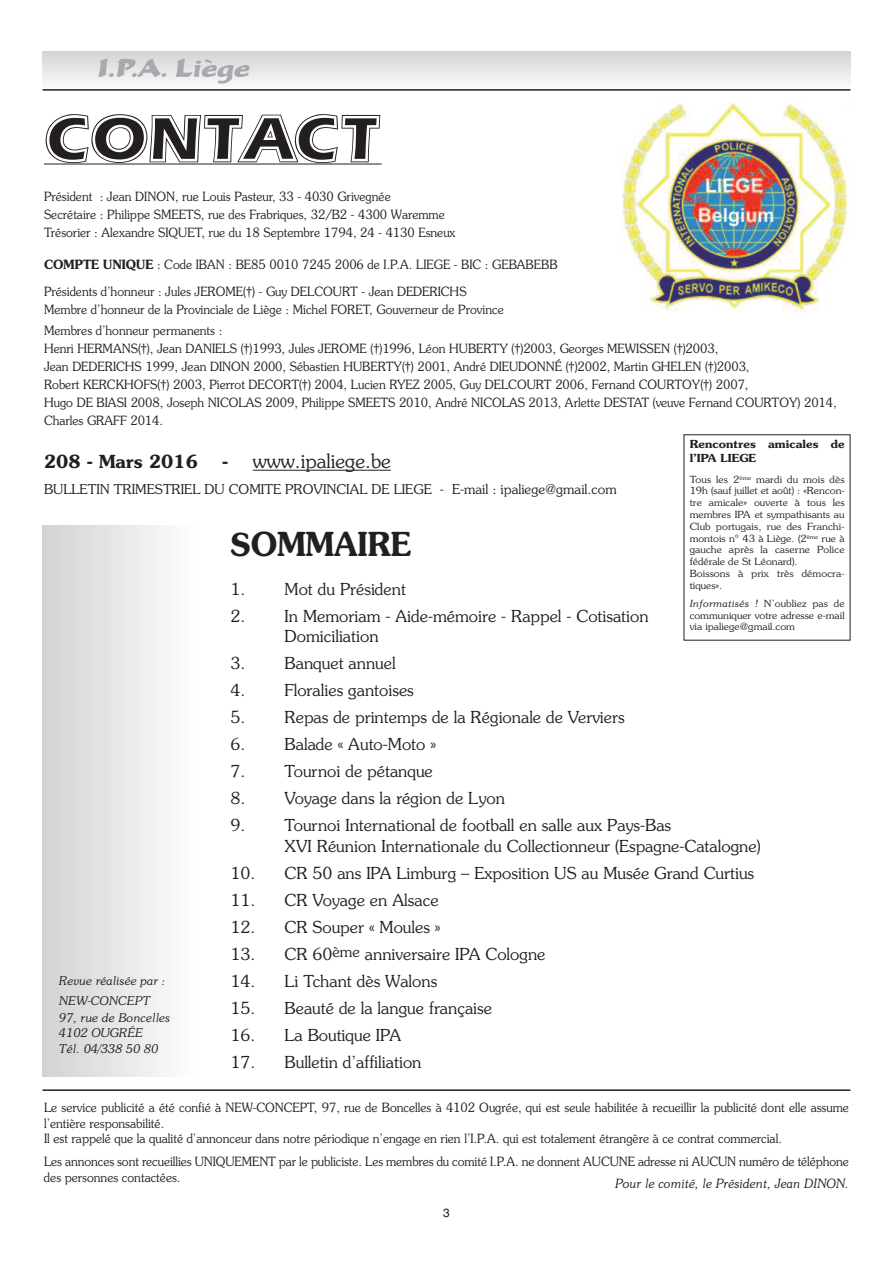
<style>
.page{position:relative;width:893px;height:1263px;background:#fff}
.page>*{position:absolute;margin:0;border:0;box-sizing:border-box;transform-origin:0 0}
.t1{font:63px "Eras Contour ITC";color:#231f20}
.t2{font:600 33px "Souvenir";color:#231f20;scale:.94 1}
.t3{font:27px "Becka Script LT";color:#a8a9ad}
.t4{font:300 19.5px "Souvenir";color:#231f20}
.t5{font:600 18px "Souvenir";color:#231f20}
.t6{font:300 16.5px/19.5px "Souvenir";color:#231f20}
.t7{font:300 13.5px "Souvenir";color:#231f20}
.t8{font:300 12.75px/18px "Souvenir";color:#231f20;scale:.95 1}
.t9{font:italic 300 12.75px "Souvenir";color:#231f20;scale:.95 1}
.t10{font:italic 300 12px/19.8px "Souvenir";color:#231f20}
.t11{font:12px "Helvetica";color:#231f20}
.t12{font:600 11.1px/13.2px "Souvenir";letter-spacing:.01em;color:#231f20;scale:1.06 1}
.t13{font:300 9.9px/11.9px "Souvenir";color:#231f20;scale:1.06 1}
.s1{font-weight:600}
.s2{font-weight:600;font-size:18px}
.s3{font-style:italic}
.s4{font-size:31.5px}
</style>
<div class="page">
<div style="left:43px;top:51px;width:807px;height:38px;background:linear-gradient(to bottom,#d2d3d5,#f9fafa)"></div>
<hr style="left:43px;top:89px;width:807px;height:2px;background:#231f20">
<hr style="left:44px;top:164px;width:338px;height:1px;background:#231f20">
<hr style="left:253px;top:470px;width:138px;height:1px;background:#231f20">
<hr style="left:43px;top:1089px;width:807px;height:2px;background:#231f20">
<div style="left:43px;top:525px;width:152px;height:552px;background:linear-gradient(to right,#d1d2d4,#fdfdfd)"></div>
<img style="left:622px;top:103px;width:228px;height:209px">
<h3 class="t3" style="left:98px;top:52px;width:153px">I.P.A. Liège</h3>
<h1 class="t1" style="left:44px;top:115px;width:339px">CONTACT</h1>
<p class="t8" style="left:44px;top:189px;width:435px">Président : Jean DINON, rue Louis Pasteur, 33 - 4030 Grivegnée<br>Secrétaire : Philippe SMEETS, rue des Frabriques, 32/B2 - 4300 Waremme<br>Trésorier : Alexandre SIQUET, rue du 18 Septembre 1794, 24 - 4130 Esneux</p>
<p class="t8" style="left:44px;top:252px;width:542px;line-height:27px"><span class="s1">COMPTE UNIQUE</span> : Code IBAN : BE85 0010 7245 2006 de I.P.A. LIEGE - BIC : GEBABEBB<br>Présidents d’honneur : Jules JEROME(†) - Guy DELCOURT - Jean DEDERICHS</p>
<p class="t8" style="left:44px;top:300px;width:485px;line-height:21px">Membre d’honneur de la Provinciale de Liège : Michel FORET, Gouverneur de Province<br>Membres d’honneur permanents :</p>
<p class="t8" style="left:44px;top:340px;width:836px">Henri HERMANS(†), Jean DANIELS (†)1993, Jules JEROME (†)1996, Léon HUBERTY (†)2003, Georges MEWISSEN (†)2003,<br>Jean DEDERICHS 1999, Jean DINON 2000, Sébastien HUBERTY(†) 2001, André DIEUDONNÉ (†)2002, Martin GHELEN (†)2003,<br>Robert KERCKHOFS(†) 2003, Pierrot DECORT(†) 2004, Lucien RYEZ 2005, Guy DELCOURT 2006, Fernand COURTOY(†) 2007,<br>Hugo DE BIASI 2008, Joseph NICOLAS 2009, Philippe SMEETS 2010, André NICOLAS 2013, Arlette DESTAT (veuve Fernand COURTOY) 2014, Charles GRAFF 2014.</p>
<h3 class="t5" style="left:44px;top:455px;width:155px">208 - Mars 2016</h3>
<h3 class="t4" style="left:222px;top:453px;width:170px"><span class="s2">-</span> www.ipaliege.be</h3>
<p class="t7" style="left:44px;top:483px;width:574px">BULLETIN TRIMESTRIEL DU COMITE PROVINCIAL DE LIEGE - E-mail : ipaliege@gmail.com</p>
<p class="t12" style="left:690px;top:439px;width:148px">Rencontres amicales de l’IPA LIEGE</p>
<p class="t13" style="left:690px;top:474px;width:148px">Tous les 2<sup>ème</sup> mardi du mois dès<br>19h (sauf juillet et août) : «Rencon&shy;tre amicale» ouverte à tous les membres IPA et sympathisants au<br>Club portugais, rue des Franchi&shy;montois n° 43 à Liège. (2<sup>ème</sup> rue à gauche après la caserne Police fédérale de St Léonard).<br>Boissons à prix très démocra&shy;tiques».</p>
<p class="t13" style="left:690px;top:598px;width:148px;text-align:justify"><span class="s3">Informatisés !</span> N’oubliez pas de communiquer votre adresse e-mail via ipaliege@gmail.com</p>
<h2 class="t2" style="left:231px;top:532px;width:194px"><span class="s4">S</span>OMMAIRE</h2>
<p class="t6" style="left:231px;top:581px;width:177px">1. Mot du Président</p>
<p class="t6" style="left:285px;top:608px;width:366px;text-indent:-54px">2. In Memoriam - Aide-mémoire - Rappel - Cotisation<br>Domiciliation</p>
<p class="t6" style="left:231px;top:654px;width:167px">3. Banquet annuel</p>
<p class="t6" style="left:231px;top:681px;width:185px">4. Floralies gantoises</p>
<p class="t6" style="left:231px;top:708px;width:396px">5. Repas de printemps de la Régionale de Verviers</p>
<p class="t6" style="left:231px;top:735px;width:207px">6. Balade « Auto-Moto »</p>
<p class="t6" style="left:231px;top:762px;width:204px">7. Tournoi de pétanque</p>
<p class="t6" style="left:231px;top:789px;width:276px">8. Voyage dans la région de Lyon</p>
<p class="t6" style="left:285px;top:816px;width:478px;line-height:21px;text-indent:-54px">9. Tournoi International de football en salle aux Pays-Bas<br>XVI Réunion Internationale du Collectionneur (Espagne-Catalogne)</p>
<p class="t6" style="left:231px;top:864px;width:525px">10. CR 50 ans IPA Limburg – Exposition US au Musée Grand Curtius</p>
<p class="t6" style="left:231px;top:891px;width:210px">11. CR Voyage en Alsace</p>
<p class="t6" style="left:231px;top:918px;width:212px">12. CR Souper « Moules »</p>
<p class="t6" style="left:231px;top:945px;width:316px">13. CR 60<sup>ème</sup> anniversaire IPA Cologne</p>
<p class="t6" style="left:231px;top:972px;width:208px">14. Li Tchant dès Walons</p>
<p class="t6" style="left:231px;top:999px;width:263px">15. Beauté de la langue française</p>
<p class="t6" style="left:231px;top:1026px;width:172px">16. La Boutique IPA</p>
<p class="t6" style="left:231px;top:1053px;width:192px">17. Bulletin d’affiliation</p>
<p class="t10" style="left:59px;top:972px;width:108px">Revue réalisée par :<br>NEW-CONCEPT</p>
<p class="t10" style="left:59px;top:1012px;width:113px;line-height:14.4px">97, rue de Boncelles<br>4102 OUGRÉE</p>
<p class="t10" style="left:59px;top:1040px;width:101px">Tél. 04/338 50 80</p>
<p class="t8" style="left:44px;top:1101px;width:849px;line-height:15.3px">Le service publicité a été confié à NEW-CONCEPT, 97, rue de Boncelles à 4102 Ougrée, qui est seule habilitée à recueillir la publicité dont elle assume l’entière responsabilité.<br>Il est rappelé que la qualité d’annonceur dans notre périodique n’engage en rien l’I.P.A. qui est totalement étrangère à ce contrat commercial.</p>
<p class="t8" style="left:44px;top:1155px;width:849px;line-height:15.3px">Les annonces sont recueillies UNIQUEMENT par le publiciste. Les membres du comité I.P.A. ne donnent AUCUNE adresse ni AUCUN numéro de téléphone des personnes contactées.</p>
<p class="t9" style="left:615px;top:1178px;width:248px">Pour le comité, le Président, Jean DINON.</p>
<p class="t11" style="left:443px;top:1206px;width:8px">3</p>
</div>
